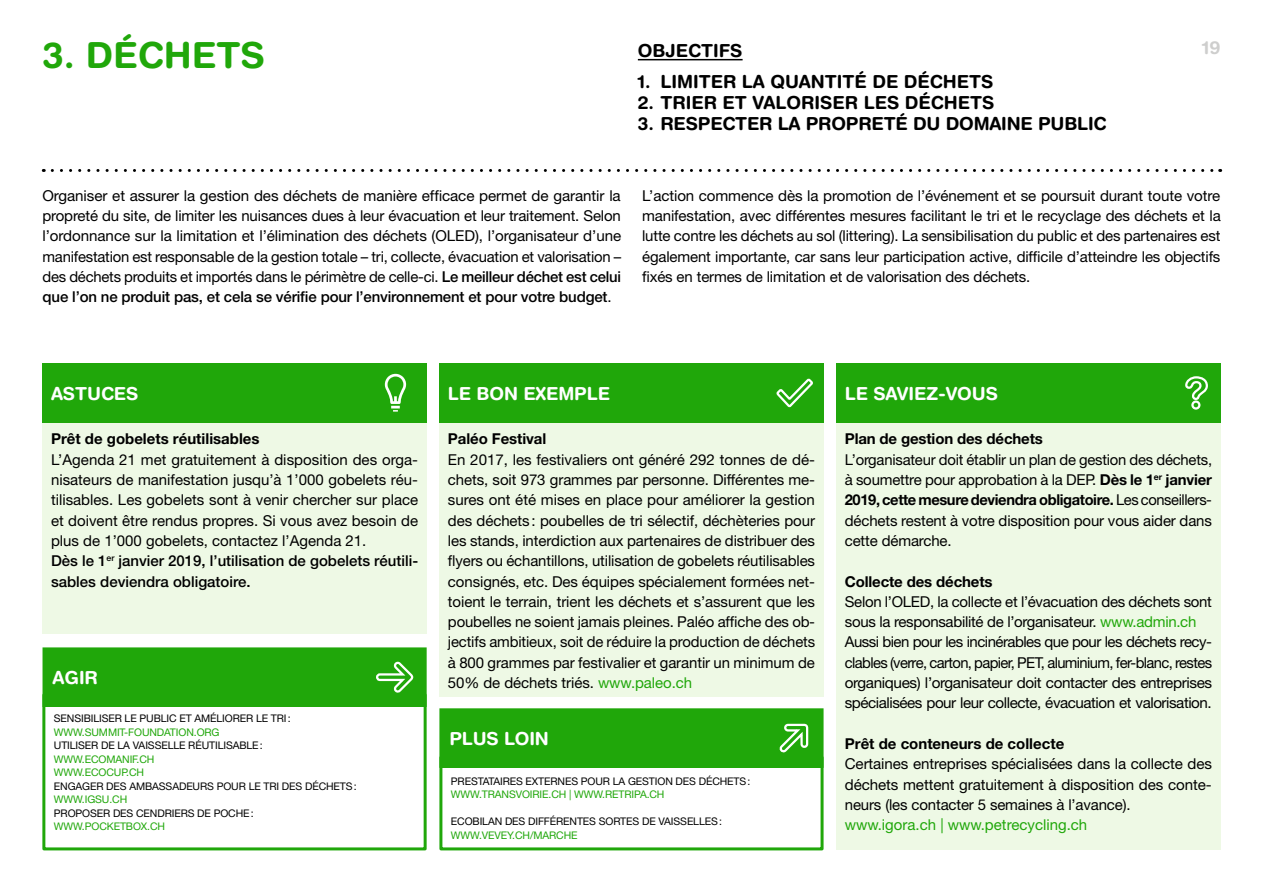
<style>
.page{position:relative;width:1263px;height:893px;background:#fff}
.page>*{position:absolute;margin:0;border:0;box-sizing:border-box;transform-origin:0 0}
.t1{font:700 36px "Helvetica Rounded";color:#20a70a}
.t2{font:700 18px "Helvetica Rounded";color:#000}
.t3{font:700 18px "Helvetica Rounded";letter-spacing:-.005em;color:#fff}
.t4{font:700 18px "Helvetica Rounded";color:#cececd}
.t5{font:15px/20.2px "Helvetica Neue";letter-spacing:-.01em;color:#000;text-align:justify}
.t6{font:15px/20.2px "Helvetica Neue";letter-spacing:-.03em;color:#000}
.t7{font:700 15px "Helvetica Neue";letter-spacing:-.005em;color:#000}
.t8{font:15px "Helvetica Neue";color:#20a70a}
.t9{font:10.5px "Helvetica Neue";letter-spacing:-.01em;color:#000}
.t10{font:10.5px/13.5px "Helvetica Neue";letter-spacing:-.01em;color:#20a70a}
.s1{font-weight:500}
.s2{color:#20a70a}
.s3{font-weight:700}
</style>
<div class="page">
<svg style="left:52px;top:169px;width:1169px;height:3px"></svg>
<div style="left:439px;top:411px;width:384px;height:285px;background:#eef9e5"></div>
<div style="left:836px;top:411px;width:384px;height:439px;background:#eef9e5"></div>
<div style="left:439px;top:363px;width:384px;height:60px;background:#20a70a"></div>
<div style="left:836px;top:363px;width:384px;height:60px;background:#20a70a"></div>
<div style="left:43px;top:410px;width:384px;height:224px;background:#eef9e5"></div>
<div style="left:43px;top:363px;width:384px;height:59px;background:#20a70a"></div>
<svg style="left:385px;top:374px;width:21px;height:38px"></svg>
<svg style="left:776px;top:378px;width:37px;height:30px"></svg>
<svg style="left:1185px;top:376px;width:23px;height:34px"></svg>
<hr style="left:638px;top:59px;width:105px;height:1px;background:#000">
<div style="left:439px;top:756px;width:384px;height:94px;border:3px solid #20a70a"></div>
<div style="left:440px;top:709px;width:383px;height:58px;background:#20a70a"></div>
<div style="left:439px;top:708px;width:384px;height:60px;border:2px solid #20a70a"></div>
<svg style="left:779px;top:723px;width:30px;height:30px"></svg>
<div style="left:42px;top:693px;width:385px;height:157px;border:3px solid #20a70a"></div>
<div style="left:43px;top:648px;width:383px;height:58px;background:#20a70a"></div>
<div style="left:43px;top:647px;width:384px;height:60px;border:2px solid #20a70a"></div>
<svg style="left:376px;top:661px;width:38px;height:32px"></svg>
<h1 class="t1" style="left:43px;top:34px;width:224px">3. DÉCHETS</h1>
<p class="t2" style="left:638px;top:39px;width:106px">OBJECTIFS</p>
<p class="t2" style="left:638px;top:71px;width:357px">1. LIMITER LA QUANTITÉ DE DÉCHETS</p>
<p class="t2" style="left:638px;top:91px;width:358px">2. TRIER ET VALORISER LES DÉCHETS</p>
<p class="t2" style="left:638px;top:112px;width:470px">3. RESPECTER LA PROPRETÉ DU DOMAINE PUBLIC</p>
<p class="t4" style="left:1202px;top:37px;width:20px">19</p>
<p class="t5" style="left:43px;top:185px;width:580px">Organiser et assurer la gestion des déchets de manière efficace permet de garantir la propreté du site, de limiter les nuisances dues à leur évacuation et leur traitement. Selon l’ordonnance sur la limitation et l’élimination des déchets (OLED), l’organisateur d’une manifestation est responsable de la gestion totale – tri, collecte, évacuation et valorisation – des déchets produits et importés dans le périmètre de celle-ci. <span class="s1">Le meilleur déchet est celui que l’on ne produit pas, et cela se vérifie pour l’environnement et pour votre budget</span>.</p>
<p class="t5" style="left:642px;top:185px;width:580px">L’action commence dès la promotion de l’événement et se poursuit durant toute votre manifestation, avec différentes mesures facilitant le tri et le recyclage des déchets et la lutte contre les déchets au sol (littering). La sensibilisation du public et des partenaires est également importante, car sans leur participation active, difficile d’atteindre les objectifs fixés en termes de limitation et de valorisation des déchets.</p>
<p class="t3" style="left:51px;top:382px;width:89px">ASTUCES</p>
<p class="t7" style="left:51px;top:430px;width:210px">Prêt de gobelets réutilisables</p>
<p class="t5" style="left:51px;top:449px;width:369px;text-align:left">L’Agenda 21 met gratuitement à disposition des orga&shy;nisateurs de manifestation jusqu’à 1’000 gobelets réu&shy;tilisables. Les gobelets sont à venir chercher sur place et doivent être rendus propres. Si vous avez besoin de plus de 1’000 gobelets, contactez l’Agenda 21.<br><span class="s1">Dès le 1</span><sup>er</sup> <span class="s1">janvier 2019, l’utilisation de gobelets réutili&shy;sables deviendra obligatoire.</span></p>
<p class="t3" style="left:53px;top:667px;width:47px">AGIR</p>
<p class="t9" style="left:54px;top:712px;width:238px">SENSIBILISER LE PUBLIC ET AMÉLIORER LE TRI:</p>
<p class="t10" style="left:54px;top:725px;width:167px">WWW.SUMMIT-FOUNDATION.ORG</p>
<p class="t9" style="left:54px;top:739px;width:210px">UTILISER DE LA VAISSELLE RÉUTILISABLE:</p>
<p class="t10" style="left:54px;top:752px;width:102px">WWW.ECOMANIF.CH<br>WWW.ECOCUP.CH</p>
<p class="t9" style="left:54px;top:780px;width:304px">ENGAGER DES AMBASSADEURS POUR LE TRI DES DÉCHETS:</p>
<p class="t10" style="left:54px;top:793px;width:75px">WWW.IGSU.CH</p>
<p class="t9" style="left:54px;top:807px;width:201px">PROPOSER DES CENDRIERS DE POCHE:</p>
<p class="t10" style="left:54px;top:820px;width:113px">WWW.POCKETBOX.CH</p>
<p class="t3" style="left:448px;top:383px;width:164px">LE BON EXEMPLE</p>
<p class="t3" style="left:845px;top:383px;width:155px">LE SAVIEZ-VOUS</p>
<p class="t7" style="left:448px;top:430px;width:100px">Paléo Festival</p>
<p class="t5" style="left:448px;top:449px;width:369px">En 2017, les festivaliers ont généré 292 tonnes de dé&shy;chets, soit 973 grammes par personne. Différentes me&shy;sures ont été mises en place pour améliorer la gestion des déchets: poubelles de tri sélectif, déchèteries pour les stands, interdiction aux partenaires de distribuer des flyers ou échantillons, utilisation de gobelets réutilisables consignés, etc. Des équipes spécialement formées net&shy;toient le terrain, trient les déchets et s’assurent que les poubelles ne soient jamais pleines. Paléo affiche des ob&shy;jectifs ambitieux, soit de réduire la production de déchets à 800 grammes par festivalier et garantir un minimum de 50% de déchets triés. <span class="s2">www.paleo.ch</span></p>
<p class="t3" style="left:449px;top:728px;width:101px">PLUS LOIN</p>
<p class="t9" style="left:451px;top:775px;width:301px">PRESTATAIRES EXTERNES POUR LA GESTION DES DÉCHETS:</p>
<p class="t10" style="left:451px;top:788px;width:215px">WWW.TRANSVOIRIE.CH | WWW.RETRIPA.CH</p>
<p class="t9" style="left:451px;top:815px;width:272px">ECOBILAN DES DIFFÉRENTES SORTES DE VAISSELLES:</p>
<p class="t10" style="left:451px;top:828px;width:128px">WWW.VEVEY.CH/MARCHE</p>
<p class="t7" style="left:845px;top:430px;width:200px">Plan de gestion des déchets</p>
<p class="t5" style="left:845px;top:449px;width:369px">L’organisateur doit établir un plan de gestion des déchets, à soumettre pour approbation à la DEP. <span class="s3">Dès le 1</span><sup>er</sup> <span class="s3">janvier 2019, cette mesure deviendra obligatoire.</span> Les conseillers&shy;déchets restent à votre disposition pour vous aider dans cette démarche.</p>
<p class="t7" style="left:845px;top:572px;width:149px">Collecte des déchets</p>
<p class="t6" style="left:845px;top:591px;width:369px">Selon l’OLED, la collecte et l’évacuation des déchets sont sous la responsabilité de l’organisateur. <span class="s2">www.admin.ch </span>Aussi bien pour les incinérables que pour les déchets recy&shy;clables (verre, carton, papier, PET, aluminium, fer-blanc, restes organiques) l’organisateur doit contacter des entreprises spécialisées pour leur collecte, évacuation et valorisation.</p>
<p class="t7" style="left:845px;top:734px;width:221px">Prêt de conteneurs de collecte</p>
<p class="t5" style="left:845px;top:754px;width:369px">Certaines entreprises spécialisées dans la collecte des déchets mettent gratuitement à disposition des conte&shy;neurs (les contacter 5 semaines à l’avance).</p>
<p class="t8" style="left:845px;top:816px;width:244px">www.igora.ch | www.petrecycling.ch</p>
</div>
